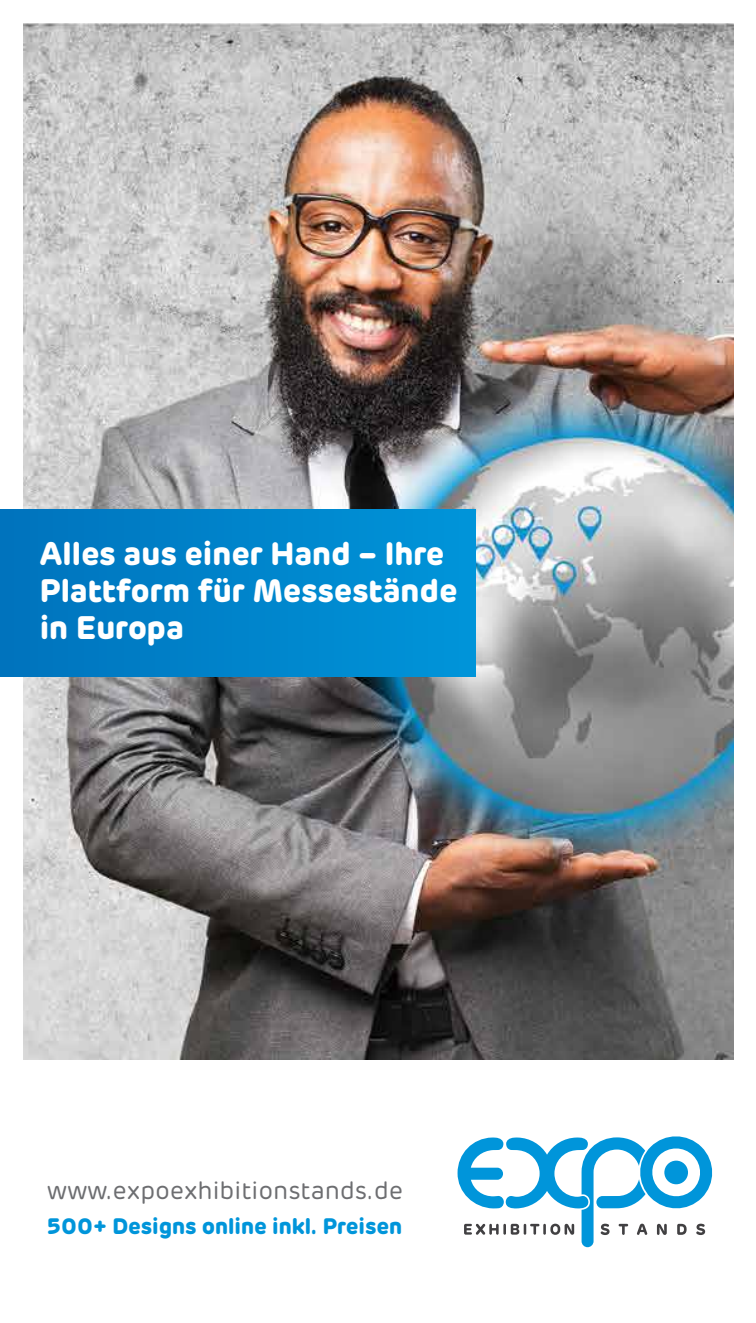
<style>
.page{position:relative;width:756px;height:1323px;background:#fff}
.page>*{position:absolute;margin:0;border:0;box-sizing:border-box;transform-origin:0 0}
.t1{font:700 32.2px/37.1px "Rubrik";color:#fff}
.t2{font:25.03px "Rubrik";color:#6d6e71}
.t3{font:700 22.22px "Rubrik";color:#0095da}
</style>
<div class="page">
<svg style="left:458px;top:1136px;width:255px;height:111px"></svg>
<img style="left:24px;top:24px;width:710px;height:1036px">
<div style="left:0;top:509px;width:476px;height:167px;background:linear-gradient(to right,#0073bc,#0095d9)"></div>
<p class="t1" style="left:40px;top:535px;width:419px">Alles aus einer Hand – Ihre<br>Plattform für Messestände in Europa</p>
<p class="t2" style="left:47px;top:1175px;width:358px">www.expoexhibitionstands.de</p>
<p class="t3" style="left:47px;top:1212px;width:357px">500+ Designs online inkl. Preisen</p>
</div>
